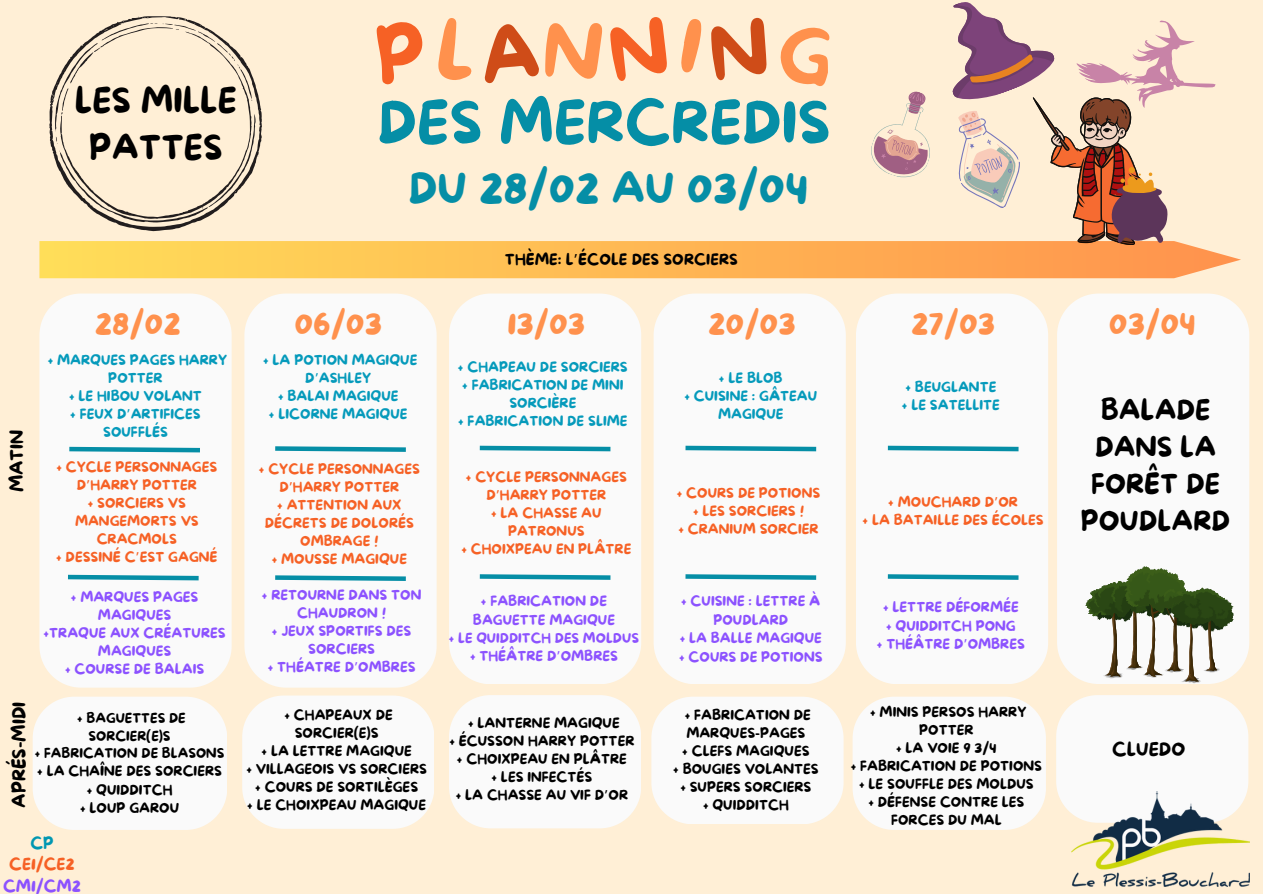
<style>
.page{position:relative;width:1263px;height:894px;background:#fff}
.page>*{position:absolute;margin:0;border:0;box-sizing:border-box;transform-origin:0 0}
.t1{font:57px "More Sugar";color:#058ea6}
.t2{font:42px "More Sugar";color:#058ea6}
.t3{font:33.75px/46.5px "More Sugar";color:#000;text-align:center}
.t4{font:30px "More Sugar";color:#ff914d}
.t5{font:27px/37.2px "More Sugar";color:#000;text-align:center}
.t6{font:18px "More Sugar";color:#000}
.t7{font:17.85px "More Sugar";color:#000}
.t8{font:15.75px "More Sugar";color:#f66125}
.t9{font:15.75px "More Sugar";color:#8c52ff}
.t10{font:15.75px "More Sugar";color:#0097b2}
.t11{font:15px "More Sugar";color:#000}
.t12{font:13.5px/18px "More Sugar";color:#000;text-align:center}
.t13{font:13.5px/18px "More Sugar";color:#f66125;text-align:center}
.t14{font:13.5px/18px "More Sugar";color:#8c52ff;text-align:center}
.t15{font:13.5px/18px "More Sugar";color:#059abb;text-align:center}
.t16{font:13.2px/17.5px "More Sugar";color:#000;text-align:center}
.t17{font:13.2px "More Sugar";color:#8c52ff}
.s1{font-family:"Noto Sans Gurmukhi"}
</style>
<div class="page">
<div style="left:0;top:0;width:1263px;height:893px;background:#ffefd6"></div>
<div style="left:39px;top:293px;width:193px;height:394px;background:#fafafa;border-radius:42px"></div>
<svg style="left:69px;top:446px;width:131px;height:7px"></svg>
<div style="left:33px;top:696px;width:194px;height:133px;background:#fafafa;border-radius:42px"></div>
<div style="left:242px;top:695px;width:192px;height:133px;background:#fafafa;border-radius:42px"></div>
<div style="left:449px;top:695px;width:192px;height:133px;background:#fafafa;border-radius:42px"></div>
<div style="left:651px;top:696px;width:193px;height:128px;background:#fafafa;border-radius:42px"></div>
<div style="left:853px;top:696px;width:193px;height:133px;background:#fafafa;border-radius:42px"></div>
<div style="left:244px;top:293px;width:193px;height:394px;background:#fafafa;border-radius:42px"></div>
<div style="left:449px;top:293px;width:192px;height:391px;background:#fafafa;border-radius:42px"></div>
<div style="left:654px;top:293px;width:192px;height:391px;background:#fafafa;border-radius:42px"></div>
<div style="left:856px;top:293px;width:192px;height:391px;background:#fafafa;border-radius:42px"></div>
<div style="left:1057px;top:293px;width:192px;height:390px;background:#fafafa;border-radius:42px"></div>
<svg style="left:68px;top:574px;width:131px;height:7px"></svg>
<svg style="left:275px;top:446px;width:131px;height:6px"></svg>
<svg style="left:275px;top:575px;width:131px;height:6px"></svg>
<svg style="left:479px;top:445px;width:132px;height:7px"></svg>
<svg style="left:479px;top:574px;width:132px;height:6px"></svg>
<svg style="left:685px;top:445px;width:132px;height:7px"></svg>
<svg style="left:685px;top:574px;width:132px;height:6px"></svg>
<svg style="left:887px;top:445px;width:132px;height:7px"></svg>
<svg style="left:887px;top:574px;width:132px;height:6px"></svg>
<svg style="left:1085px;top:566px;width:149px;height:117px"></svg>
<div style="left:1056px;top:695px;width:192px;height:127px;background:#fafafa;border-radius:42px"></div>
<img style="left:1072px;top:791px;width:177px;height:94px">
<svg style="left:39px;top:2px;width:1202px;height:276px"></svg>
<p class="t3" style="left:75px;top:79px;width:164px">LES MILLE<br>PATTES</p>
<p class="t1" style="left:377px;top:91px;width:455px">DES MERCREDIS</p>
<h3 class="t2" style="left:408px;top:166px;width:401px">DU 28/02 AU 03/04</h3>
<p class="t11" style="left:505px;top:251px;width:234px">THÈME: L<span class="s1">’</span>ÉCOLE DES SORCIERS</p>
<h2 class="t4" style="left:95px;top:307px;width:87px">28/02</h2>
<h1 class="t15" style="left:48px;top:352px;width:181px">+ MARQUES PAGES HARRY<br>POTTER</h1>
<p class="t15" style="left:69px;top:388px;width:134px">+ LE HIBOU VOLANT</p>
<p class="t15" style="left:70px;top:406px;width:132px">+ FEUX D<span class="s1">’</span>ARTIFICES<br>SOUFFLÉS</p>
<p class="t7" style="left:7px;top:492px;width:64px;rotate:-90deg">MATIN</p>
<p class="t13" style="left:56px;top:458px;width:162px">+ CYCLE PERSONNAGES<br>D<span class="s1">’</span>HARRY POTTER</p>
<h6 class="t13" style="left:75px;top:494px;width:125px">+ SORCIERS VS<br>MANGEMORTS VS<br>CRACMOLS</h6>
<h4 class="t13" style="left:56px;top:548px;width:163px">+ DESSINÉ C<span class="s1">’</span>EST GAGNÉ</h4>
<p class="t14" style="left:71px;top:588px;width:129px">+ MARQUES PAGES<br>MAGIQUES</p>
<p class="t14" style="left:44px;top:624px;width:184px">+TRAQUE AUX CRÉATURES<br>MAGIQUES</p>
<p class="t14" style="left:65px;top:660px;width:141px">+ COURSE DE BALAIS</p>
<p class="t16" style="left:77px;top:709px;width:110px">+ BAGUETTES DE<br>SORCIER(E)S</p>
<p class="t16" style="left:35px;top:745px;width:191px">+ FABRICATION DE BLASONS</p>
<p class="t12" style="left:37px;top:762px;width:186px">+ LA CHAÎNE DES SORCIERS</p>
<p class="t12" style="left:87px;top:781px;width:87px">+ QUIDDITCH</p>
<p class="t12" style="left:80px;top:799px;width:101px">+ LOUP GAROU</p>
<p class="t10" style="left:30px;top:834px;width:25px">CP</p>
<h4 class="t8" style="left:9px;top:855px;width:67px">CE1/CE2</h4>
<p class="t9" style="left:3px;top:876px;width:79px">CM1/CM2</p>
<p class="t6" style="left:9px;top:807px;width:108px;rotate:-90deg">APRÉS-MIDI</p>
<p class="t4" style="left:294px;top:307px;width:89px">06/03</p>
<p class="t4" style="left:507px;top:307px;width:79px">13/03</p>
<p class="t4" style="left:708px;top:307px;width:89px">20/03</p>
<p class="t4" style="left:911px;top:307px;width:86px">27/03</p>
<p class="t4" style="left:1109px;top:307px;width:88px">03/04</p>
<p class="t15" style="left:263px;top:352px;width:156px">+ LA POTION MAGIQUE<br>D<span class="s1">’</span>ASHLEY</p>
<p class="t15" style="left:278px;top:388px;width:122px">+ BALAI MAGIQUE</p>
<p class="t15" style="left:269px;top:406px;width:140px">+ LICORNE MAGIQUE</p>
<p class="t15" style="left:458px;top:358px;width:171px">+ CHAPEAU DE SORCIERS</p>
<p class="t15" style="left:462px;top:376px;width:163px">+ FABRICATION DE MINI<br>SORCIÈRE</p>
<h4 class="t15" style="left:458px;top:412px;width:171px">+ FABRICATION DE SLIME</h4>
<p class="t15" style="left:719px;top:370px;width:65px">+ LE BLOB</p>
<p class="t15" style="left:684px;top:388px;width:134px">+ CUISINE : GÂTEAU<br>MAGIQUE</p>
<p class="t15" style="left:905px;top:379px;width:92px">+ BEUGLANTE</p>
<p class="t15" style="left:902px;top:397px;width:100px">+ LE SATELLITE</p>
<p class="t5" style="left:1081px;top:392px;width:151px">BALADE<br>DANS LA<br>FORÊT DE<br>POUDLARD</p>
<h4 class="t13" style="left:259px;top:460px;width:162px">+ CYCLE PERSONNAGES<br>D<span class="s1">’</span>HARRY POTTER</h4>
<p class="t13" style="left:265px;top:496px;width:151px">+ ATTENTION AUX<br>DÉCRETS DE DOLORÉS<br>OMBRAGE !</p>
<p class="t13" style="left:272px;top:550px;width:137px">+ MOUSSE MAGIQUE</p>
<p class="t14" style="left:262px;top:586px;width:161px">+ RETOURNE DANS TON<br>CHAUDRON !</p>
<p class="t14" style="left:272px;top:622px;width:141px">+ JEUX SPORTIFS DES<br>SORCIERS</p>
<p class="t14" style="left:268px;top:658px;width:149px">+ THÉATRE D<span class="s1">’</span>OMBRES</p>
<p class="t12" style="left:284px;top:706px;width:110px">+ CHAPEAUX DE<br>SORCIER(E)S</p>
<p class="t12" style="left:262px;top:742px;width:152px">+ LA LETTRE MAGIQUE</p>
<p class="t12" style="left:246px;top:760px;width:182px">+ VILLAGEOIS VS SORCIERS</p>
<p class="t12" style="left:255px;top:778px;width:164px">+ COURS DE SORTILÈGES</p>
<p class="t12" style="left:247px;top:796px;width:180px">+ LE CHOIXPEAU MAGIQUE</p>
<p class="t13" style="left:466px;top:468px;width:162px">+ CYCLE PERSONNAGES<br>D<span class="s1">’</span>HARRY POTTER</p>
<p class="t13" style="left:491px;top:504px;width:112px">+ LA CHASSE AU<br>PATRONUS</p>
<p class="t13" style="left:461px;top:540px;width:171px">+ CHOIXPEAU EN PLÂTRE</p>
<p class="t14" style="left:473px;top:592px;width:144px;line-height:18.8px">+ FABRICATION DE<br>BAGUETTE MAGIQUE</p>
<p class="t17" style="left:449px;top:631px;width:192px">+ LE QUIDDITCH DES MOLDUS</p>
<h4 class="t14" style="left:470px;top:647px;width:149px">+ THÉÂTRE D<span class="s1">’</span>OMBRES</h4>
<h4 class="t13" style="left:677px;top:484px;width:145px">+ COURS DE POTIONS</h4>
<p class="t13" style="left:693px;top:502px;width:112px">+ LES SORCIERS !</p>
<h5 class="t13" style="left:678px;top:520px;width:142px">+ CRANIUM SORCIER</h5>
<p class="t13" style="left:888px;top:493px;width:131px">+ MOUCHARD D<span class="s1">’</span>OR</p>
<p class="t13" style="left:862px;top:511px;width:183px">+ LA BATAILLE DES ÉCOLES</p>
<h6 class="t14" style="left:681px;top:592px;width:141px;line-height:18.8px">+ CUISINE : LETTRE À<br>POUDLARD</h6>
<p class="t14" style="left:680px;top:630px;width:144px">+ LA BALLE MAGIQUE</p>
<p class="t14" style="left:679px;top:648px;width:145px">+ COURS DE POTIONS</p>
<p class="t14" style="left:883px;top:598px;width:137px">+ LETTRE DÉFORMÉE</p>
<p class="t14" style="left:886px;top:617px;width:131px">+ QUIDDITCH PONG</p>
<p class="t14" style="left:877px;top:636px;width:149px">+ THÉÂTRE D<span class="s1">’</span>OMBRES</p>
<p class="t12" style="left:870px;top:703px;width:158px">+ MINIS PERSOS HARRY<br>POTTER</p>
<p class="t12" style="left:896px;top:739px;width:102px">+ LA VOIE 9 3/4</p>
<p class="t12" style="left:851px;top:757px;width:193px">+ FABRICATION DE POTIONS</p>
<p class="t12" style="left:859px;top:775px;width:176px">+ LE SOUFFLE DES MOLDUS</p>
<p class="t12" style="left:868px;top:793px;width:158px">+ DÉFENSE CONTRE LES<br>FORCES DU MAL</p>
<p class="t12" style="left:685px;top:706px;width:128px;text-align:left">+ FABRICATION DE<br>MARQUES-PAGES</p>
<p class="t12" style="left:682px;top:742px;width:129px">+ CLEFS MAGIQUES</p>
<p class="t12" style="left:673px;top:760px;width:147px">+ BOUGIES VOLANTES</p>
<p class="t12" style="left:680px;top:778px;width:133px">+ SUPERS SORCIERS</p>
<p class="t12" style="left:703px;top:796px;width:87px">+ QUIDDITCH</p>
<p class="t12" style="left:468px;top:714px;width:153px">+ LANTERNE MAGIQUE</p>
<p class="t12" style="left:449px;top:732px;width:187px">+ ÉCUSSON HARRY POTTER</p>
<p class="t12" style="left:457px;top:750px;width:171px">+ CHOIXPEAU EN PLÂTRE</p>
<p class="t12" style="left:491px;top:768px;width:102px">+ LES INFECTÉS</p>
<p class="t12" style="left:456px;top:786px;width:174px">+ LA CHASSE AU VIF D<span class="s1">’</span>OR</p>
<p class="t6" style="left:1112px;top:739px;width:75px">CLUEDO</p>
</div>
